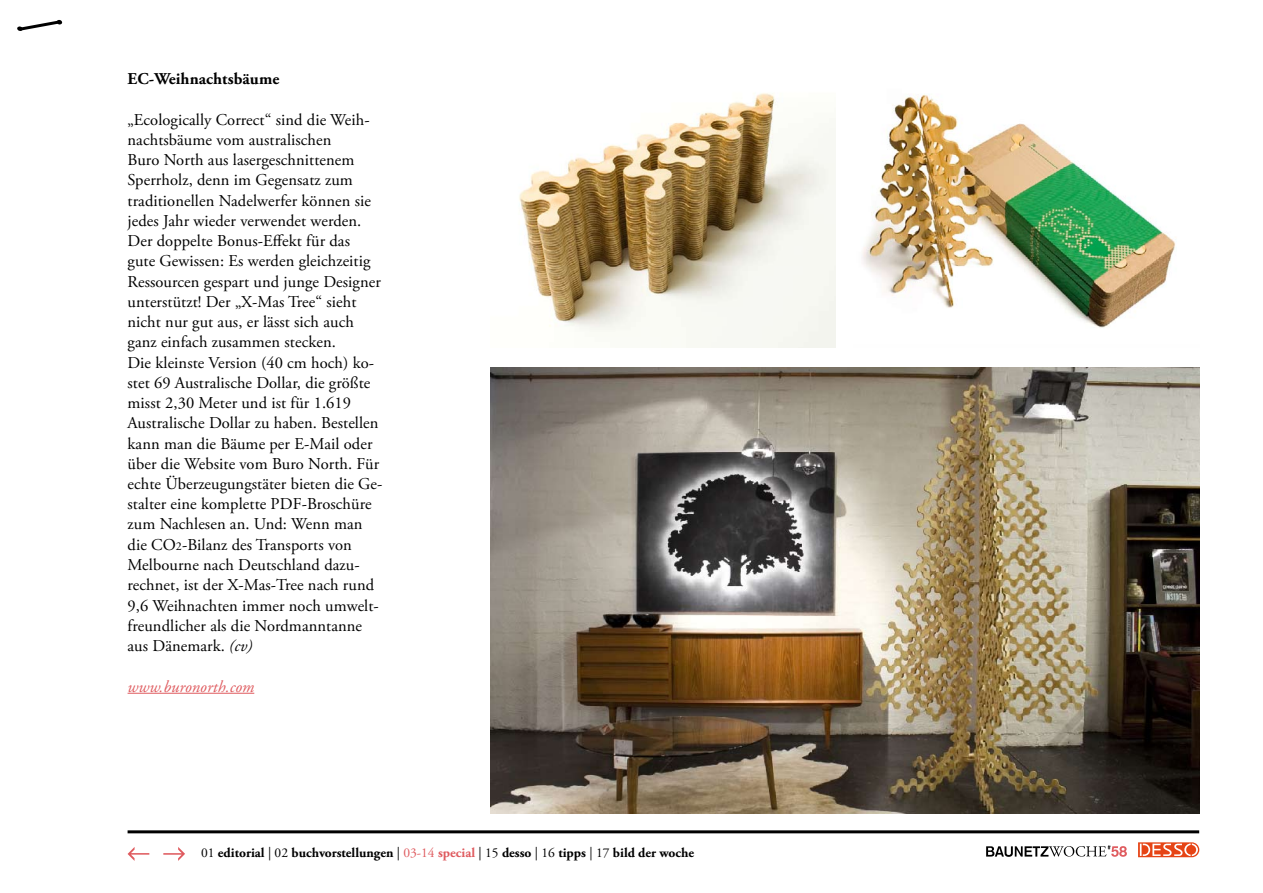
<style>
.page{position:relative;width:1263px;height:893px;background:#fff}
.page>*{position:absolute;margin:0;border:0;box-sizing:border-box;transform-origin:0 0}
.t1{font:16.5px/20.2px "Adobe Garamond Pro";letter-spacing:.005em;color:#000}
.t2{font:700 16.5px "Adobe Garamond Pro";letter-spacing:.005em;color:#000}
.t3{font:italic 16.5px "Adobe Garamond Pro";letter-spacing:.005em;color:#df5b5f}
.t4{font:700 13.5px "Adobe Garamond Pro";color:#000}
.s1{font-size:12px}
.s2{font-style:italic}
.s3{font-weight:400}
.s4{font-weight:400;color:#df5b5f}
.s5{color:#df5b5f}
</style>
<div class="page">
<svg style="left:1138px;top:842px;width:61px;height:15px"></svg>
<svg style="left:17px;top:20px;width:46px;height:11px"></svg>
<hr style="left:128px;top:830px;width:1071px;height:3px;background:#000">
<svg style="left:128px;top:847px;width:21px;height:14px"></svg>
<svg style="left:163px;top:847px;width:22px;height:14px"></svg>
<svg style="left:986px;top:845px;width:141px;height:12px"></svg>
<hr style="left:128px;top:693px;width:126px;height:1px;background:#df5b5f">
<img style="left:519px;top:93px;width:317px;height:254px">
<img style="left:862px;top:94px;width:314px;height:234px">
<img style="left:490px;top:368px;width:709px;height:445px">
<p class="t2" style="left:128px;top:69px;width:153px">EC-Weihnachtsbäume</p>
<p class="t1" style="left:128px;top:110px;width:256px">„Ecologically Correct“ sind die Weih&shy;nachtsbäume vom australischen<br>Buro North aus lasergeschnittenem Sperrholz, denn im Gegensatz zum traditionellen Nadelwerfer können sie jedes Jahr wieder verwendet werden.<br>Der doppelte Bonus-Effekt für das<br>gute Gewissen: Es werden gleichzeitig Ressourcen gespart und junge Designer unterstützt! Der „X-Mas Tree“ sieht nicht nur gut aus, er lässt sich auch ganz einfach zusammen stecken.<br>Die kleinste Version (40 cm hoch) ko&shy;stet 69 Australische Dollar, die größte misst 2,30 Meter und ist für 1.619<br>Australische Dollar zu haben. Bestellen kann man die Bäume per E-Mail oder über die Website vom Buro North. Für echte Überzeugungstäter bieten die Ge&shy;stalter eine komplette PDF-Broschüre zum Nachlesen an. Und: Wenn man die CO<span class="s1">2</span>-Bilanz des Transports von Melbourne nach Deutschland dazu&shy;rechnet, ist der X-Mas-Tree nach rund 9,6 Weihnachten immer noch umwelt&shy;freundlicher als die Nordmanntanne aus Dänemark. <span class="s2">(cv)</span></p>
<p class="t3" style="left:128px;top:676px;width:128px">www.buronorth.com</p>
<p class="t4" style="left:201px;top:845px;width:495px"><span class="s3">01</span> editorial <span class="s3">| 02</span> buchvorstellungen <span class="s3">|</span> <span class="s4">03-14</span> <span class="s5">special</span> <span class="s3">| 15</span> desso <span class="s3">| 16</span> tipps <span class="s3">| 17</span> bild der woche</p>
</div>
